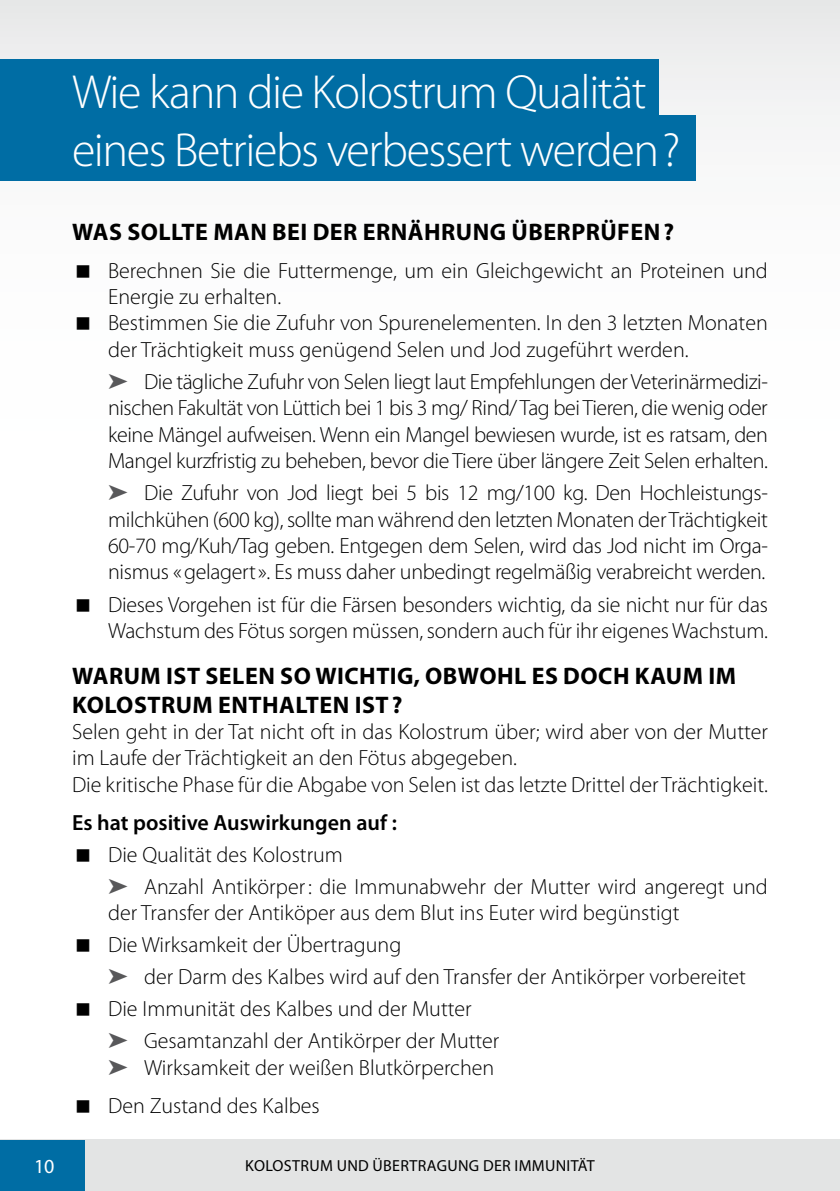
<style>
.page{position:relative;width:840px;height:1191px;background:#fff}
.page>*{position:absolute;margin:0;border:0;box-sizing:border-box;transform-origin:0 0}
.t1{font:300 48px/57.6px "Myriad Pro";letter-spacing:-.03em;color:#fff}
.t2{font:700 24px/28.8px "Myriad Pro";letter-spacing:.02em;color:#000}
.t3{font:300 22px/26.4px "Myriad Pro";color:#000}
.t4{font:600 22px "Myriad Pro";color:#000}
.t5{font:20px "Myriad Pro";color:#fff}
.t6{font:16px "Myriad Pro";letter-spacing:.02em;color:#000}
.s1{color:#58585a}
</style>
<div class="page">
<div style="left:0;top:0;width:839px;height:1119px;background:linear-gradient(to bottom,#f5f5f6,#fff)"></div>
<div style="left:0;top:1140px;width:839px;height:51px;background:#e3e4e4"></div>
<div style="left:0;top:1140px;width:85px;height:51px;background:#006da4"></div>
<div style="left:0;top:60px;width:658px;height:65px;background:#006da4"></div>
<div style="left:0;top:115px;width:695px;height:66px;background:#006da4"></div>
<svg style="left:77px;top:265px;width:12px;height:12px"></svg>
<svg style="left:77px;top:317px;width:12px;height:13px"></svg>
<svg style="left:77px;top:598px;width:12px;height:13px"></svg>
<svg style="left:77px;top:848px;width:12px;height:13px"></svg>
<svg style="left:77px;top:939px;width:12px;height:12px"></svg>
<svg style="left:77px;top:1003px;width:12px;height:13px"></svg>
<svg style="left:77px;top:1099px;width:12px;height:13px"></svg>
<h1 class="t1" style="left:72px;top:63px;width:609px">Wie kann die Kolostrum Qualität eines Betriebs verbessert werden?</h1>
<p class="t2" style="left:72px;top:216px;width:603px">WAS SOLLTE MAN BEI DER ERNÄHRUNG ÜBERPRÜFEN?</p>
<p class="t3" style="left:108px;top:257px;width:661px">Berechnen Sie die Futtermenge, um ein Gleichgewicht an Proteinen und Energie zu erhalten.<br>Bestimmen Sie die Zufuhr von Spurenelementen. In den 3 letzten Monaten der Trächtigkeit muss genügend Selen und Jod zugeführt werden.</p>
<p class="t3" style="left:108px;top:368px;width:661px;text-align:justify"><span class="s1">➤</span> Die tägliche Zufuhr von Selen liegt laut Empfehlungen der Veterinärmedizi&shy;nischen Fakultät von Lüttich bei 1 bis 3 mg/ Rind/ Tag bei Tieren, die wenig oder keine Mängel aufweisen. Wenn ein Mangel bewiesen wurde, ist es ratsam, den Mangel kurzfristig zu beheben, bevor die Tiere über längere Zeit Selen erhalten.</p>
<p class="t3" style="left:108px;top:479px;width:661px;text-align:justify"><span class="s1">➤</span> Die Zufuhr von Jod liegt bei 5 bis 12 mg/100 kg. Den Hochleistungs&shy;milchkühen (600 kg), sollte man während den letzten Monaten der Trächtigkeit 60-70 mg/Kuh/Tag geben. Entgegen dem Selen, wird das Jod nicht im Orga&shy;nismus «gelagert». Es muss daher unbedingt regelmäßig verabreicht werden.</p>
<p class="t3" style="left:108px;top:591px;width:661px">Dieses Vorgehen ist für die Färsen besonders wichtig, da sie nicht nur für das<br>Wachstum des Fötus sorgen müssen, sondern auch für ihr eigenes Wachstum.</p>
<p class="t2" style="left:72px;top:660px;width:664px">WARUM IST SELEN SO WICHTIG, OBWOHL ES DOCH KAUM IM<br>KOLOSTRUM ENTHALTEN IST?</p>
<p class="t3" style="left:72px;top:718px;width:697px">Selen geht in der Tat nicht oft in das Kolostrum über; wird aber von der Mutter im Laufe der Trächtigkeit an den Fötus abgegeben.<br>Die kritische Phase für die Abgabe von Selen ist das letzte Drittel der Trächtigkeit.</p>
<p class="t4" style="left:72px;top:808px;width:326px">Es hat positive Auswirkungen auf :</p>
<p class="t3" style="left:108px;top:838px;width:661px;line-height:32px">Die Qualität des Kolostrum<br><span class="s1">➤</span> Anzahl Antikörper: die Immunabwehr der Mutter wird angeregt und</p>
<p class="t3" style="left:108px;top:896px;width:639px;line-height:32px">der Transfer der Antiköper aus dem Blut ins Euter wird begünstigt<br>Die Wirksamkeit der Übertragung<br><span class="s1">➤</span> der Darm des Kalbes wird auf den Transfer der Antikörper vorbereitet Die Immunität des Kalbes und der Mutter<br><span class="s1">➤</span> Gesamtanzahl der Antikörper der Mutter</p>
<p class="t3" style="left:108px;top:1048px;width:387px;line-height:37.8px"><span class="s1">➤</span> Wirksamkeit der weißen Blutkörperchen<br>Den Zustand des Kalbes</p>
<p class="t5" style="left:34px;top:1153px;width:22px">10</p>
<p class="t6" style="left:245px;top:1156px;width:348px">KOLOSTRUM UND ÜBERTRAGUNG DER IMMUNITÄT</p>
</div>
